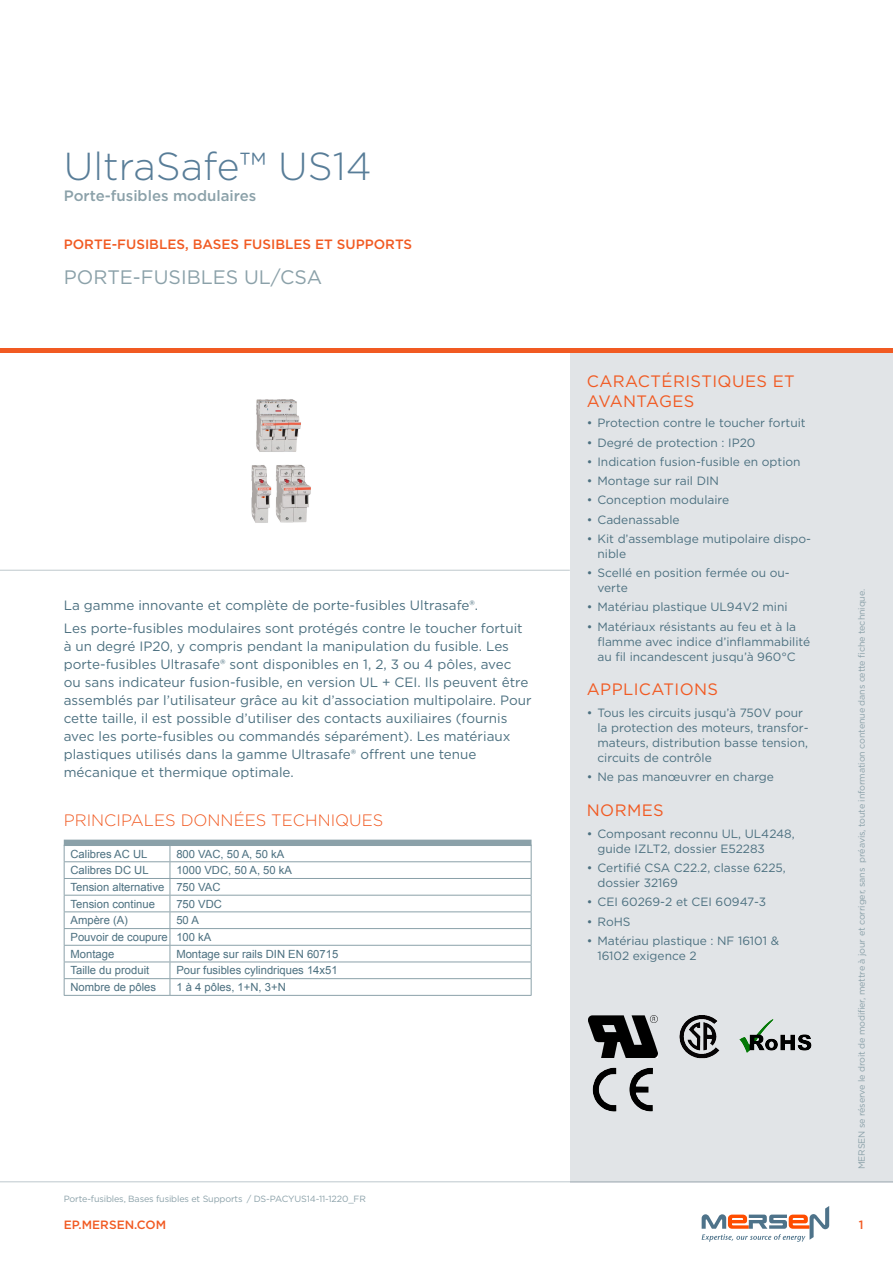
<style>
.page{position:relative;width:893px;height:1263px;background:#fff}
.page>*{position:absolute;margin:0;border:0;box-sizing:border-box;transform-origin:0 0}
.t1{font:300 39px "Gotham";color:#587d98}
.t2{font:19.5px "Gotham";color:#8ba1a9}
.t3{font:16.5px/19.8px "Gotham";letter-spacing:.025em;color:#f15a22}
.t4{font:300 16.5px "Gotham";color:#f15a22}
.t5{font:500 15px "Gotham";color:#8ba1a9}
.t6{font:13.5px/18px "Gotham";color:#4c7080}
.t7{font:500 13.5px "Gotham";color:#f15a22}
.t8{font:12px/15px "Gotham";color:#4c7080}
.t9{font:500 12px "Gotham";color:#f15a22}
.t10{font:11.25px/16.6px "Arial";color:#4c7080}
.t11{font:9px "Gotham";letter-spacing:-.015em;color:#8ba1a9}
</style>
<div class="page">
<hr style="left:0;top:1181px;width:893px;height:1px;background:#bec8cd">
<div style="left:570px;top:353px;width:323px;height:829px;background:#e1e4e7"></div>
<hr style="left:0;top:349px;width:893px;height:4px;background:#f15a22">
<hr style="left:0;top:570px;width:570px;height:1px;background:#bec8cd">
<svg style="left:702px;top:1206px;width:127px;height:36px"></svg>
<div style="left:64px;top:840px;width:467px;height:6px;background:#8ba1a9"></div>
<hr style="left:64px;top:861px;width:106px;height:1px;background:#8ba1a9">
<hr style="left:170px;top:861px;width:361px;height:1px;background:#8ba1a9">
<hr style="left:64px;top:878px;width:106px;height:1px;background:#8ba1a9">
<hr style="left:170px;top:878px;width:361px;height:1px;background:#8ba1a9">
<hr style="left:64px;top:895px;width:106px;height:1px;background:#8ba1a9">
<hr style="left:170px;top:895px;width:361px;height:1px;background:#8ba1a9">
<hr style="left:64px;top:911px;width:106px;height:1px;background:#8ba1a9">
<hr style="left:170px;top:911px;width:361px;height:1px;background:#8ba1a9">
<hr style="left:64px;top:928px;width:106px;height:1px;background:#8ba1a9">
<hr style="left:170px;top:928px;width:361px;height:1px;background:#8ba1a9">
<hr style="left:64px;top:945px;width:106px;height:1px;background:#8ba1a9">
<hr style="left:170px;top:945px;width:361px;height:1px;background:#8ba1a9">
<hr style="left:64px;top:961px;width:106px;height:1px;background:#8ba1a9">
<hr style="left:170px;top:961px;width:361px;height:1px;background:#8ba1a9">
<hr style="left:64px;top:978px;width:106px;height:1px;background:#8ba1a9">
<svg style="left:64px;top:846px;width:1px;height:149px"></svg>
<hr style="left:64px;top:995px;width:106px;height:1px;background:#8ba1a9">
<hr style="left:170px;top:978px;width:361px;height:1px;background:#8ba1a9">
<svg style="left:170px;top:846px;width:1px;height:149px"></svg>
<svg style="left:531px;top:845px;width:1px;height:150px"></svg>
<hr style="left:170px;top:995px;width:361px;height:1px;background:#8ba1a9">
<img style="left:251px;top:399px;width:60px;height:124px">
<img style="left:589px;top:1016px;width:68px;height:41px">
<img style="left:740px;top:1020px;width:72px;height:33px">
<img style="left:680px;top:1015px;width:39px;height:44px">
<img style="left:592px;top:1067px;width:61px;height:45px">
<h1 class="t1" style="left:64px;top:142px;width:309px">UltraSafe™ US14</h1>
<p class="t5" style="left:64px;top:186px;width:194px">Porte-fusibles modulaires</p>
<p class="t7" style="left:64px;top:235px;width:350px">PORTE-FUSIBLES, BASES FUSIBLES ET SUPPORTS</p>
<h2 class="t2" style="left:64px;top:264px;width:260px">PORTE-FUSIBLES UL/CSA</h2>
<p class="t6" style="left:64px;top:594px;width:460px;line-height:22.2px">La gamme innovante et complète de porte-fusibles Ultrasafe®.<br>Les porte-fusibles modulaires sont protégés contre le toucher fortuit</p>
<p class="t6" style="left:64px;top:637px;width:469px">à un degré IP20, y compris pendant la manipulation du fusible. Les porte-fusibles Ultrasafe® sont disponibles en 1, 2, 3 ou 4 pôles, avec ou sans indicateur fusion-fusible, en version UL + CEI. Ils peuvent être assemblés par l’utilisateur grâce au kit d’association multipolaire. Pour cette taille, il est possible d’utiliser des contacts auxiliaires (fournis avec les porte-fusibles ou commandés séparément). Les matériaux plastiques utilisés dans la gamme Ultrasafe® offrent une tenue mécanique et thermique optimale.</p>
<h3 class="t4" style="left:64px;top:810px;width:321px">PRINCIPALES DONNÉES TECHNIQUES</h3>
<p class="t10" style="left:71px;top:845px;width:78px">Calibres AC UL</p>
<p class="t10" style="left:176px;top:845px;width:109px">800 VAC, 50 A, 50 kA</p>
<p class="t10" style="left:71px;top:862px;width:80px">Calibres DC UL</p>
<p class="t10" style="left:71px;top:862px;width:223px;text-indent:106px">1000 VDC, 50 A, 50 kA<br>Tension alternative 750 VAC<br>Tension continue</p>
<p class="t10" style="left:176px;top:895px;width:47px">750 VDC</p>
<p class="t10" style="left:71px;top:912px;width:59px">Ampère (A)</p>
<p class="t10" style="left:71px;top:912px;width:142px;text-indent:106px">50 A<br>Pouvoir de coupure 100 kA<br>Montage</p>
<p class="t10" style="left:176px;top:945px;width:163px">Montage sur rails DIN EN 60715</p>
<p class="t10" style="left:71px;top:962px;width:80px">Taille du produit</p>
<p class="t10" style="left:176px;top:962px;width:163px">Pour fusibles cylindriques 14x51</p>
<p class="t10" style="left:71px;top:979px;width:87px">Nombre de pôles</p>
<p class="t10" style="left:176px;top:979px;width:111px">1 à 4 pôles, 1+N, 3+N</p>
<h3 class="t3" style="left:587px;top:371px;width:209px">CARACTÉRISTIQUES ET<br>AVANTAGES</h3>
<p class="t8" style="left:587px;top:415px;width:220px">• Protection contre le toucher fortuit</p>
<p class="t8" style="left:587px;top:435px;width:170px">• Degré de protection : IP20</p>
<p class="t8" style="left:587px;top:454px;width:215px">• Indication fusion-fusible en option</p>
<p class="t8" style="left:587px;top:473px;width:134px">• Montage sur rail DIN</p>
<p class="t8" style="left:587px;top:492px;width:144px">• Conception modulaire</p>
<p class="t8" style="left:587px;top:512px;width:94px">• Cadenassable</p>
<p class="t8" style="left:597px;top:531px;width:215px;text-indent:-11px">• Kit d’assemblage mutipolaire dispo&shy;nible</p>
<p class="t8" style="left:597px;top:565px;width:194px;text-indent:-11px">• Scellé en position fermée ou ou&shy;verte</p>
<p class="t8" style="left:587px;top:599px;width:202px">• Matériau plastique UL94V2 mini</p>
<p class="t8" style="left:597px;top:619px;width:214px;text-indent:-11px">• Matériaux résistants au feu et à la flamme avec indice d’inflammabilité au fil incandescent jusqu’à 960°C</p>
<h3 class="t3" style="left:587px;top:679px;width:133px">APPLICATIONS</h3>
<p class="t8" style="left:597px;top:705px;width:213px;text-indent:-11px">• Tous les circuits jusqu’à 750V pour la protection des moteurs, transfor&shy;mateurs, distribution basse tension, circuits de contrôle</p>
<p class="t8" style="left:587px;top:769px;width:189px">• Ne pas manœuvrer en charge</p>
<h3 class="t3" style="left:587px;top:800px;width:78px">NORMES</h3>
<p class="t8" style="left:597px;top:826px;width:199px;text-indent:-11px">• Composant reconnu UL, UL4248, guide IZLT2, dossier E52283</p>
<p class="t8" style="left:597px;top:860px;width:190px;text-indent:-11px">• Certifié CSA C22.2, classe 6225, dossier 32169</p>
<p class="t8" style="left:587px;top:894px;width:181px">• CEI 60269-2 et CEI 60947-3</p>
<p class="t8" style="left:587px;top:913px;width:45px">• RoHS</p>
<p class="t8" style="left:597px;top:933px;width:183px;text-indent:-11px">• Matériau plastique : NF 16101 &amp;<br>16102 exigence 2</p>
<p class="t11" style="left:856px;top:1169px;width:582px;rotate:-90deg">MERSEN se réserve le droit de modifier, mettre à jour et corriger, sans préavis, toute information contenue dans cette fiche technique.</p>
<p class="t11" style="left:64px;top:1193px;width:304px">Porte-fusibles, Bases fusibles et Supports / DS-PACYUS14-11-1220_FR</p>
<p class="t9" style="left:64px;top:1217px;width:104px">EP.MERSEN.COM</p>
<p class="t9" style="left:859px;top:1217px;width:6px">1</p>
</div>
